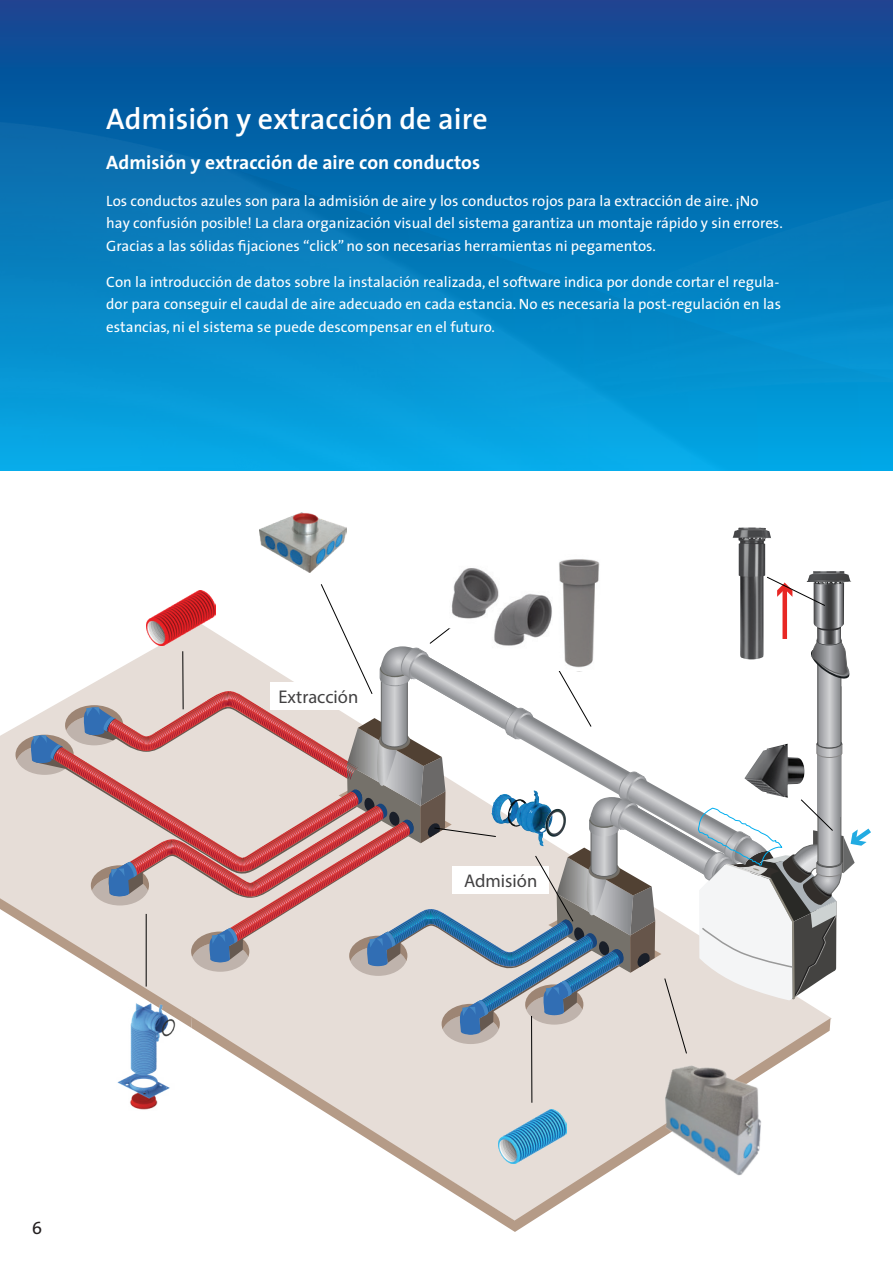
<style>
.page{position:relative;width:893px;height:1263px;background:#fff}
.page>*{position:absolute;margin:0;border:0;box-sizing:border-box;transform-origin:0 0}
.t1{font:600 30px "The Sans";color:#fff}
.t2{font:700 19.5px "The Sans";color:#fff}
.t3{font:18.45px "Myriad Pro";color:#424142}
.t4{font:18px "The Sans Regular Caps";color:#231f20}
.t5{font:15px/22.5px "The Sans";color:#fff}
</style>
<div class="page">
<svg style="left:233px;top:1054px;width:560px;height:178px"></svg>
<img style="left:809px;top:571px;width:40px;height:5px">
<img style="left:0;top:0;width:893px;height:471px">
<img style="left:732px;top:527px;width:39px;height:49px">
<hr style="left:531px;top:1016px;width:1px;height:87px;background:#000">
<img style="left:498px;top:1109px;width:68px;height:54px">
<img style="left:559px;top:559px;width:41px;height:17px">
<img style="left:460px;top:568px;width:29px;height:8px">
<svg style="left:0;top:576px;width:871px;height:478px"></svg>
<img style="left:259px;top:512px;width:88px;height:60px">
<img style="left:658px;top:1056px;width:112px;height:133px">
<img style="left:90px;top:1002px;width:108px;height:108px">
<h1 class="t1" style="left:106px;top:94px;width:383px">Admisión y extracción de aire</h1>
<h2 class="t2" style="left:106px;top:146px;width:375px">Admisión y extracción de aire con conductos</h2>
<p class="t5" style="left:106px;top:189px;width:678px">Los conductos azules son para la admisión de aire y los conductos rojos para la extracción de aire. ¡No hay confusión posible! La clara organización visual del sistema garantiza un montaje rápido y sin errores.<br>Gracias a las sólidas fijaciones “click” no son necesarias herramientas ni pegamentos.</p>
<p class="t5" style="left:106px;top:270px;width:676px;text-align:justify">Con la introducción de datos sobre la instalación realizada, el software indica por donde cortar el regula&shy;dor para conseguir el caudal de aire adecuado en cada estancia. No es necesaria la post-regulación en las estancias, ni el sistema se puede descompensar en el futuro.</p>
<p class="t4" style="left:32px;top:1218px;width:12px">6</p>
<p class="t3" style="left:278px;top:686px;width:81px">Extracción</p>
<p class="t3" style="left:464px;top:869px;width:75px">Admisión</p>
</div>
